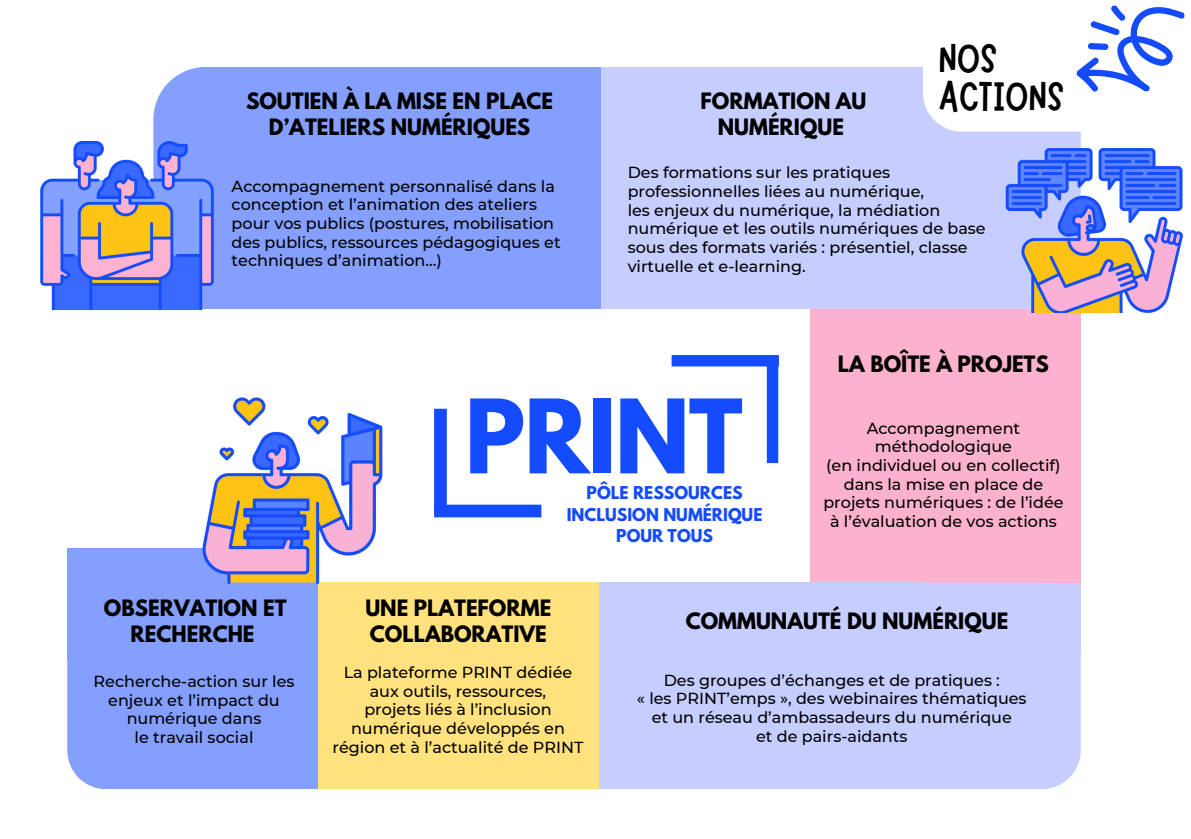
<style>
.page{position:relative;width:1191px;height:839px;background:#fff}
.page>*{position:absolute;margin:0;border:0;box-sizing:border-box;transform-origin:0 0}
.t1{font:700 90.8px "League Spartan";letter-spacing:-.01em;color:#144bfc}
.t2{font:41.6px/37.6px "Marykate";color:#000}
.t3{font:700 20px/25.6px "League Spartan";color:#000;text-align:center}
.t4{font:500 16px/18.6px "Montserrat";color:#000;text-align:center}
.t5{font:700 15.8px/21.4px "League Spartan";color:#144bfc;text-align:center}
</style>
<div class="page">
<div style="left:831px;top:67px;width:250px;height:243px;background:#c5ceff;border-radius:39px"></div>
<div style="left:599px;top:67px;width:293px;height:242px;background:#c5ceff"></div>
<div style="left:200px;top:67px;width:401px;height:242px;background:#849ffd"></div>
<div style="left:810px;top:309px;width:271px;height:273px;background:#fcb2ce"></div>
<div style="left:923px;top:582px;width:158px;height:207px;background:#c5ceff"></div>
<div style="left:599px;top:582px;width:324px;height:207px;background:#c5ceff"></div>
<div style="left:67px;top:548px;width:251px;height:110px;background:#849ffd"></div>
<div style="left:67px;top:658px;width:251px;height:131px;background:#849ffd"></div>
<svg style="left:153px;top:67px;width:47px;height:74px"></svg>
<div style="left:318px;top:582px;width:281px;height:207px;background:#ffe27d"></div>
<img style="left:1005px;top:148px;width:178px;height:164px">
<img style="left:202px;top:398px;width:256px;height:186px">
<div style="left:434px;top:504px;width:107px;height:13px;background:#144bfc"></div>
<div style="left:434px;top:409px;width:13px;height:104px;background:#144bfc"></div>
<div style="left:672px;top:355px;width:107px;height:11px;background:#144bfc"></div>
<div style="left:767px;top:358px;width:11px;height:105px;background:#144bfc"></div>
<img style="left:40px;top:141px;width:174px;height:168px">
<div style="left:923px;top:0;width:225px;height:132px;background:#fff;border-radius:39px"></div>
<svg style="left:1076px;top:5px;width:109px;height:87px"></svg>
<p class="t3" style="left:246px;top:91px;width:309px">SOUTIEN À LA MISE EN PLACE<br>D’ATELIERS NUMÉRIQUES</p>
<p class="t4" style="left:232px;top:176px;width:331px;text-align:left">Accompagnement personnalisé dans la conception et l’animation des ateliers pour vos publics (postures, mobilisation des publics, ressources pédagogiques et techniques d’animation…)</p>
<p class="t3" style="left:701px;top:91px;width:167px">FORMATION AU<br>NUMÉRIQUE</p>
<h2 class="t2" style="left:939px;top:36px;width:128px">NOS<br>ACTIONS</h2>
<p class="t4" style="left:628px;top:163px;width:298px;text-align:left">Des formations sur les pratiques professionnelles liées au numérique,</p>
<p class="t4" style="left:628px;top:200px;width:360px;text-align:left">les enjeux du numérique, la médiation numérique et les outils numériques de base sous des formats variés : présentiel, classe virtuelle et e-learning.</p>
<p class="t3" style="left:838px;top:354px;width:213px">LA BOÎTE À PROJETS</p>
<p class="t3" style="left:104px;top:598px;width:184px">OBSERVATION ET<br>RECHERCHE</p>
<p class="t4" style="left:94px;top:672px;width:202px">Recherche-action sur les enjeux et l’impact du numérique dans</p>
<p class="t4" style="left:135px;top:728px;width:120px">le travail social</p>
<p class="t1" style="left:465px;top:391px;width:280px">PRINT</p>
<p class="t5" style="left:567px;top:484px;width:197px">PÔLE RESSOURCES<br>INCLUSION NUMÉRIQUE<br>POUR TOUS</p>
<h3 class="t4" style="left:867px;top:418px;width:155px">Accompagnement méthodologique</h3>
<p class="t4" style="left:823px;top:456px;width:242px">(en individuel ou en collectif) dans la mise en place de projets numériques : de l’idée à l’évaluation de vos actions</p>
<p class="t3" style="left:365px;top:598px;width:187px;text-align:left">UNE PLATEFORME<br>COLLABORATIVE</p>
<p class="t4" style="left:344px;top:663px;width:230px">La plateforme PRINT dédiée aux outils, ressources,</p>
<p class="t4" style="left:333px;top:700px;width:252px">projets liés à l’inclusion numérique développés en région et à l’actualité de PRINT</p>
<p class="t3" style="left:686px;top:610px;width:324px">COMMUNAUTÉ DU NUMÉRIQUE</p>
<h4 class="t4" style="left:664px;top:670px;width:338px">Des groupes d’échanges et de pratiques :</h4>
<p class="t4" style="left:637px;top:689px;width:391px">« les PRINT’emps », des webinaires thématiques et un réseau d’ambassadeurs du numérique</p>
<p class="t4" style="left:756px;top:726px;width:153px">et de pairs-aidants</p>
</div>
